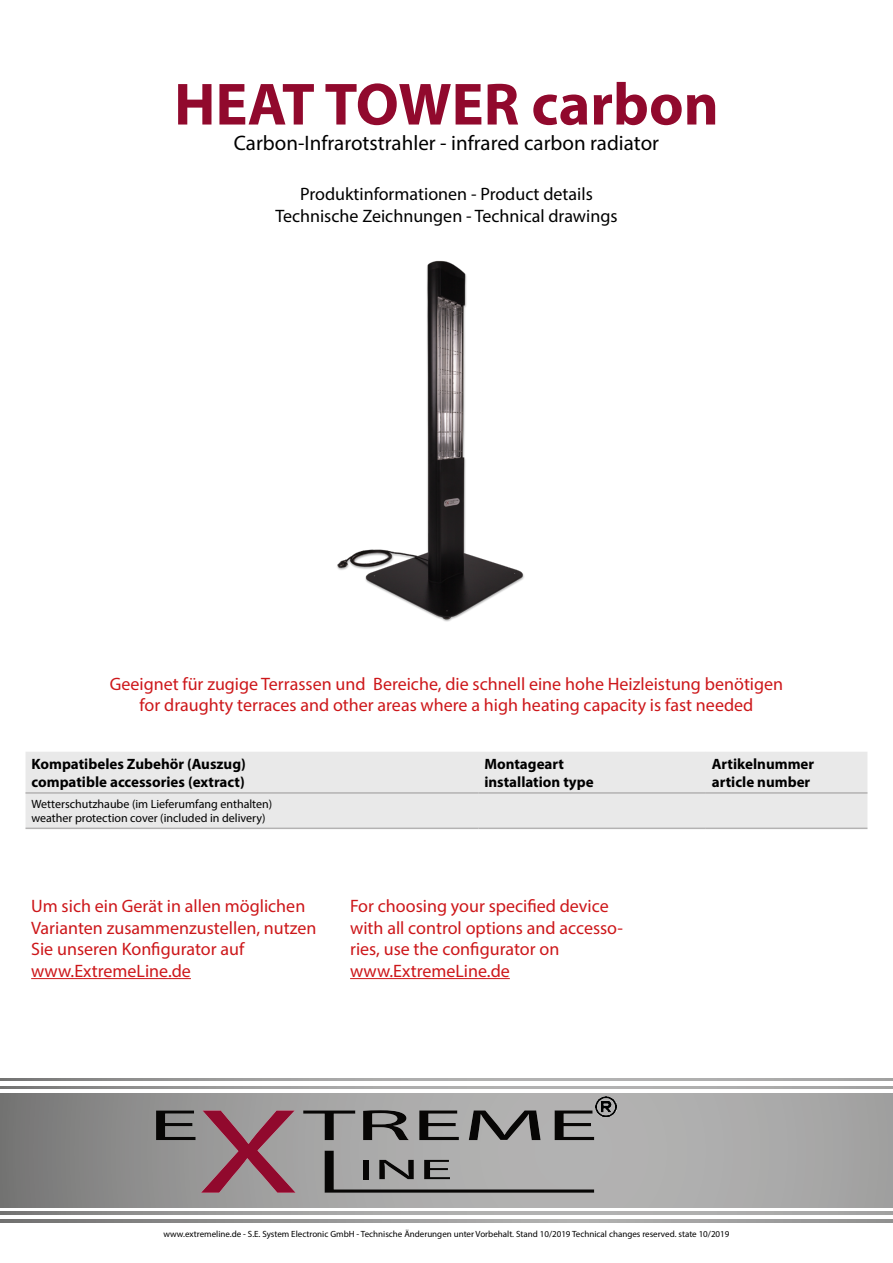
<style>
.page{position:relative;width:893px;height:1263px;background:#fff}
.page>*{position:absolute;margin:0;border:0;box-sizing:border-box;transform-origin:0 0}
.t1{font:121.95px "Myriad Pro";color:#91092d;scale:1.49 1}
.t2{font:700 60px "Myriad Pro";color:#91092d}
.t3{font:43.95px "Myriad Pro";color:#070605;scale:2.37 1}
.t4{font:28.8px "Myriad Pro";color:#070605;scale:2.37 1}
.t5{font:21px "Myriad Pro";color:#000}
.t6{font:18px/21.6px "Myriad Pro";color:#cd171a}
.t7{font:18px/21.6px "Myriad Pro";color:#000;text-align:center}
.t8{font:700 15px/18px "Myriad Pro";color:#000}
.t9{font:12px/14.4px "Myriad Pro";color:#000}
.t10{font:9px "Myriad Pro";color:#000}
</style>
<div class="page">
<svg style="left:0;top:1093px;width:893px;height:114px;background:#a0a09f"></svg>
<svg style="left:0;top:1078px;width:893px;height:3px;background:#a3a3a2"></svg>
<svg style="left:0;top:1086px;width:893px;height:3px;background:#a3a3a2"></svg>
<svg style="left:0;top:1220px;width:893px;height:2px;background:#989797"></svg>
<svg style="left:0;top:1212px;width:893px;height:2px;background:#a3a3a2"></svg>
<svg style="left:325px;top:1150px;width:269px;height:43px;background:#9d9d9d"></svg>
<img style="left:595px;top:1096px;width:21px;height:21px">
<div style="left:26px;top:752px;width:841px;height:75px;background:#e9e9e9"></div>
<hr style="left:26px;top:792px;width:452px;height:2px;background:#b3b2b2">
<hr style="left:478px;top:792px;width:228px;height:2px;background:#b3b2b2">
<hr style="left:706px;top:792px;width:161px;height:2px;background:#b3b2b2">
<hr style="left:26px;top:827px;width:452px;height:2px;background:#b3b2b2">
<hr style="left:478px;top:827px;width:228px;height:2px;background:#b3b2b2">
<hr style="left:706px;top:827px;width:161px;height:2px;background:#b3b2b2">
<hr style="left:31px;top:978px;width:160px;height:1px;background:#cd171a">
<hr style="left:350px;top:978px;width:160px;height:1px;background:#cd171a">
<img style="left:337px;top:261px;width:187px;height:361px">
<h2 class="t2" style="left:174px;top:65px;width:546px">HEAT TOWER carbon</h2>
<p class="t5" style="left:234px;top:130px;width:427px">Carbon-Infrarotstrahler - infrared carbon radiator</p>
<p class="t7" style="left:275px;top:183px;width:344px">Produktinformationen - Product details<br>Technische Zeichnungen - Technical drawings</p>
<p class="t6" style="left:110px;top:672px;width:675px;text-align:center">Geeignet für zugige Terrassen und Bereiche, die schnell eine hohe Heizleistung benötigen for draughty terraces and other areas where a high heating capacity is fast needed</p>
<p class="t8" style="left:32px;top:754px;width:216px">Kompatibeles Zubehör (Auszug) compatible accessories (extract)</p>
<p class="t8" style="left:484px;top:754px;width:111px">Montageart installation type</p>
<p class="t8" style="left:712px;top:754px;width:104px">Artikelnummer article number</p>
<p class="t9" style="left:32px;top:796px;width:242px">Wetterschutzhaube (im Lieferumfang enthalten) weather protection cover (included in delivery)</p>
<p class="t6" style="left:31px;top:895px;width:287px">Um sich ein Gerät in allen möglichen<br>Varianten zusammenzustellen, nutzen<br>Sie unseren Konfigurator auf www.ExtremeLine.de</p>
<p class="t6" style="left:350px;top:895px;width:274px">For choosing your specified device with all control options and accesso&shy;ries, use the configurator on www.ExtremeLine.de</p>
<h3 class="t3" style="left:148px;top:1098px;width:23px">E</h3>
<h3 class="t3" style="left:303px;top:1098px;width:126px">TREME</h3>
<h1 class="t1" style="left:196px;top:1076px;width:71px">X</h1>
<h3 class="t4" style="left:358px;top:1152px;width:41px">INE</h3>
<p class="t10" style="left:164px;top:1229px;width:567px">www.extremeline.de - S.E. System Electronic GmbH - Technische Änderungen unter Vorbehalt. Stand 10/2019 Technical changes reserved. state 10/2019</p>
</div>
